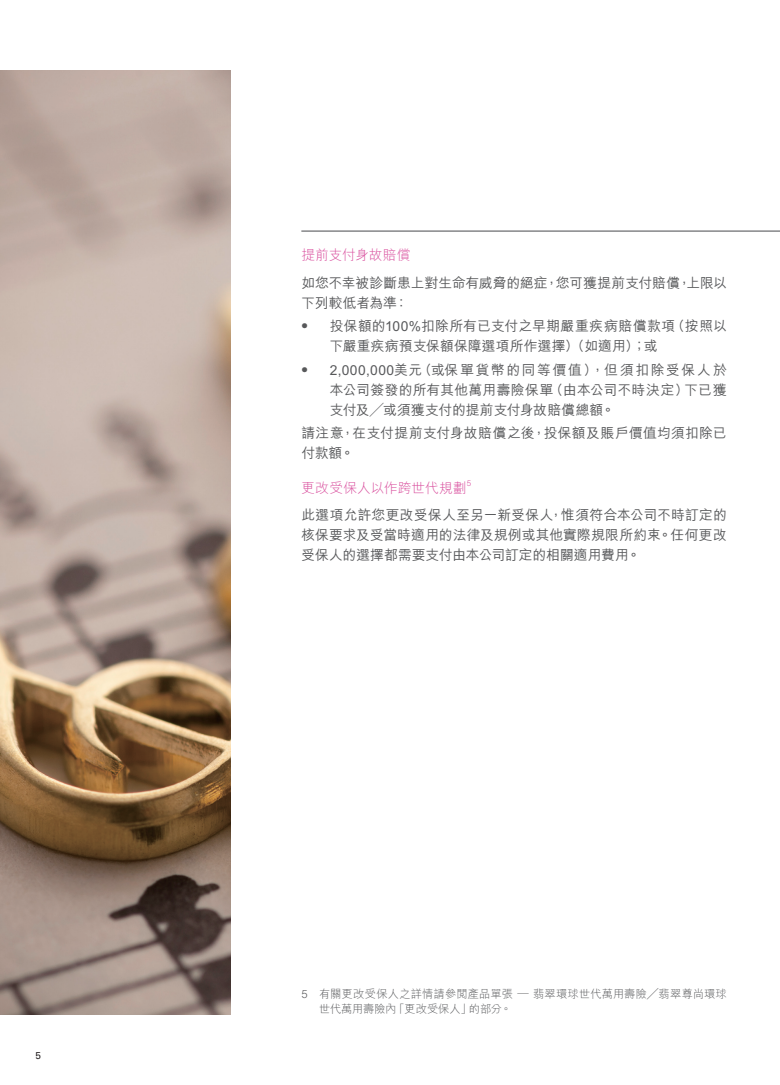
<style>
.page{position:relative;width:780px;height:1085px;background:#fff}
.page>*{position:absolute;margin:0;border:0;box-sizing:border-box;transform-origin:0 0}
.t1{font:500 13.75px/20px "M Hei HK";letter-spacing:.01em;color:#57585a}
.t2{font:300 13.75px "M Hei HK";letter-spacing:.005em;color:#d84a9b}
.t3{font:300 11.25px/15px "M Hei HK";letter-spacing:.01em;color:#57585a}
.t4{font:10px "Univers";color:#231f20}
.t5{font:300 8px "M Hei HK";color:#d84a9b}
</style>
<div class="page">
<img style="left:0;top:71px;width:230px;height:942px">
<hr style="left:301px;top:230px;width:479px;height:2px;background:#6c6d70">
<p class="t4" style="left:35px;top:1049px;width:7px">5</p>
<p class="t2" style="left:301px;top:246px;width:111px">提前支付身故賠償</p>
<p class="t1" style="left:301px;top:271px;width:427px">如您不幸被診斷患上對生命有威脅的絕症，您可獲提前支付賠償，上限以下列較低者為準：</p>
<p class="t1" style="left:330px;top:315px;width:398px;text-indent:-32px">• 投保額的100%扣除所有已支付之早期嚴重疾病賠償款項（按照以下嚴重疾病預支保額保障選項所作選擇）（如適用）；或</p>
<p class="t1" style="left:330px;top:358px;width:398px;text-align:justify;text-indent:-32px">• 2,000,000美元（或保單貨幣的同等價值），但須扣除受保人於本公司簽發的所有其他萬用壽險保單（由本公司不時決定）下已獲支付及╱或須獲支付的提前支付身故賠償總額。</p>
<p class="t1" style="left:301px;top:422px;width:427px">請注意，在支付提前支付身故賠償之後，投保額及賬戶價值均須扣除已付款額。</p>
<p class="t2" style="left:301px;top:478px;width:167px">更改受保人以作跨世代規劃</p>
<p class="t5" style="left:467px;top:477px;width:6px">5</p>
<p class="t1" style="left:301px;top:503px;width:427px;text-align:justify">此選項允許您更改受保人至另一新受保人，惟須符合本公司不時訂定的核保要求及受當時適用的法律及規例或其他實際規限所約束。任何更改受保人的選擇都需要支付由本公司訂定的相關適用費用。</p>
<p class="t3" style="left:319px;top:985px;width:409px;text-indent:-18px">5 有關更改受保人之詳情請參閱產品單張 — 翡翠環球世代萬用壽險╱翡翠尊尚環球世代萬用壽險內「更改受保人」的部分。</p>
</div>
